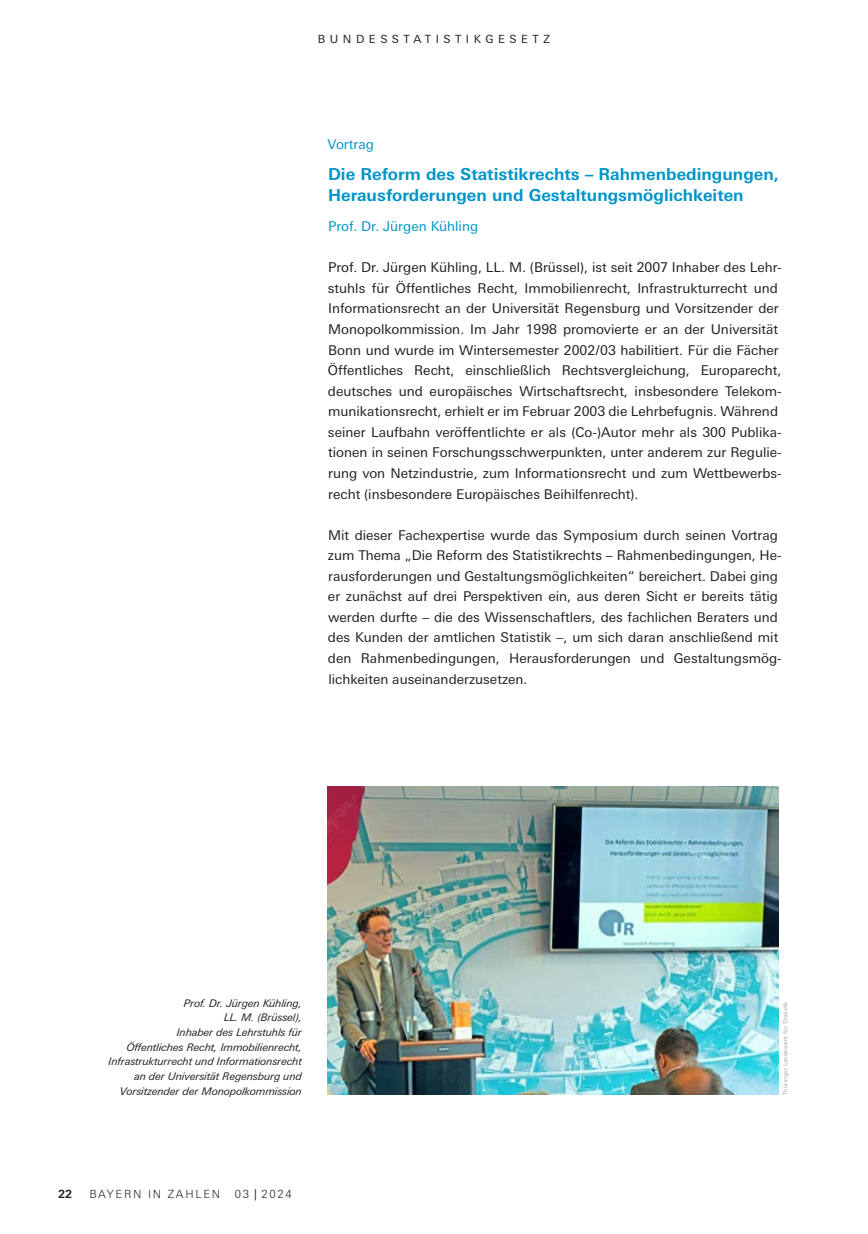
<style>
.page{position:relative;width:868px;height:1234px;background:#fff}
.page>*{position:absolute;margin:0;border:0;box-sizing:border-box;transform-origin:0 0}
.t1{font:700 16.5px/20.5px "Univers Next Pro";color:#0094c8}
.t2{font:13.5px/20.5px "Univers Next Pro";color:#231f20}
.t3{font:13.5px "Univers Next Pro";color:#0094c8}
.t4{font:11.25px "Univers Next Pro Regular 3";letter-spacing:.4em;color:#231f20}
.t5{font:300 11.25px "Univers Next Pro";letter-spacing:.15em;color:#231f20}
.t6{font:700 11.25px "Univers Next Pro";color:#231f20}
.t7{font:italic 10.5px/14.7px "Univers Next Pro";color:#231f20;text-align:right}
.t8{font:6px "Univers Next Pro";color:#a8a9ad}
.s1{font-family:"Univers Next Pro Regular 3";font-weight:400}
</style>
<div class="page">
<img style="left:327px;top:786px;width:451px;height:308px">
<p class="t4" style="left:318px;top:32px;width:234px">BUNDESSTATISTIKGESETZ</p>
<p class="t3" style="left:327px;top:136px;width:48px">Vortrag</p>
<p class="t1" style="left:328px;top:164px;width:452px">Die Reform des Statistikrechts – Rahmenbedingungen,<br>Herausforderungen und Gestaltungsmöglichkeiten</p>
<p class="t3" style="left:328px;top:218px;width:151px">Prof. Dr. Jürgen Kühling</p>
<p class="t2" style="left:328px;top:257px;width:455px">Prof. Dr. Jürgen Kühling, LL. M. (Brüssel), ist seit 2007 Inhaber des Lehr&shy;stuhls für Öffentliches Recht, Immobilienrecht, Infrastrukturrecht und Informationsrecht an der Universität Regensburg und Vorsitzender der Monopolkommission. Im Jahr 1998 promovierte er an der Universität Bonn und wurde im Wintersemester 2002/03 habilitiert. Für die Fächer Öffentliches Recht, einschließlich Rechtsvergleichung, Europarecht, deutsches und europäisches Wirtschaftsrecht, insbesondere Telekom&shy;munikationsrecht, erhielt er im Februar 2003 die Lehrbefugnis. Während seiner Laufbahn veröffentlichte er als (Co-)Autor mehr als 300 Publika&shy;tionen in seinen Forschungsschwerpunkten, unter anderem zur Regulie&shy;rung von Netzindustrie, zum Informationsrecht und zum Wettbewerbs&shy;recht (insbesondere Europäisches Beihilfenrecht).</p>
<p class="t2" style="left:328px;top:524px;width:455px">Mit dieser Fachexpertise wurde das Symposium durch seinen Vortrag zum Thema „Die Reform des Statistikrechts – Rahmenbedingungen, He&shy;rausforderungen und Gestaltungsmöglichkeiten“ bereichert. Dabei ging er zunächst auf drei Perspektiven ein, aus deren Sicht er bereits tätig werden durfte – die des Wissenschaftlers, des fachlichen Beraters und des Kunden der amtlichen Statistik –, um sich daran anschließend mit den Rahmenbedingungen, Herausforderungen und Gestaltungsmög&shy;lichkeiten auseinanderzusetzen.</p>
<p class="t7" style="left:109px;top:995px;width:195px">Prof. Dr. Jürgen Kühling,<br>LL. M. (Brüssel),<br>Inhaber des Lehrstuhls für<br>Öffentliches Recht, Immobilienrecht,<br>Infrastrukturrecht und Informationsrecht an der Universität Regensburg und<br>Vorsitzender der Monopolkommission</p>
<p class="t8" style="left:781px;top:1094px;width:95px;rotate:-90deg">Thüringer Landesamt für Statistik</p>
<p class="t6" style="left:58px;top:1186px;width:16px">22</p>
<p class="t5" style="left:89px;top:1187px;width:132px">BAYERN IN ZAHLEN</p>
<p class="t5" style="left:235px;top:1187px;width:58px">03 <span class="s1">|</span> 2024</p>
</div>
